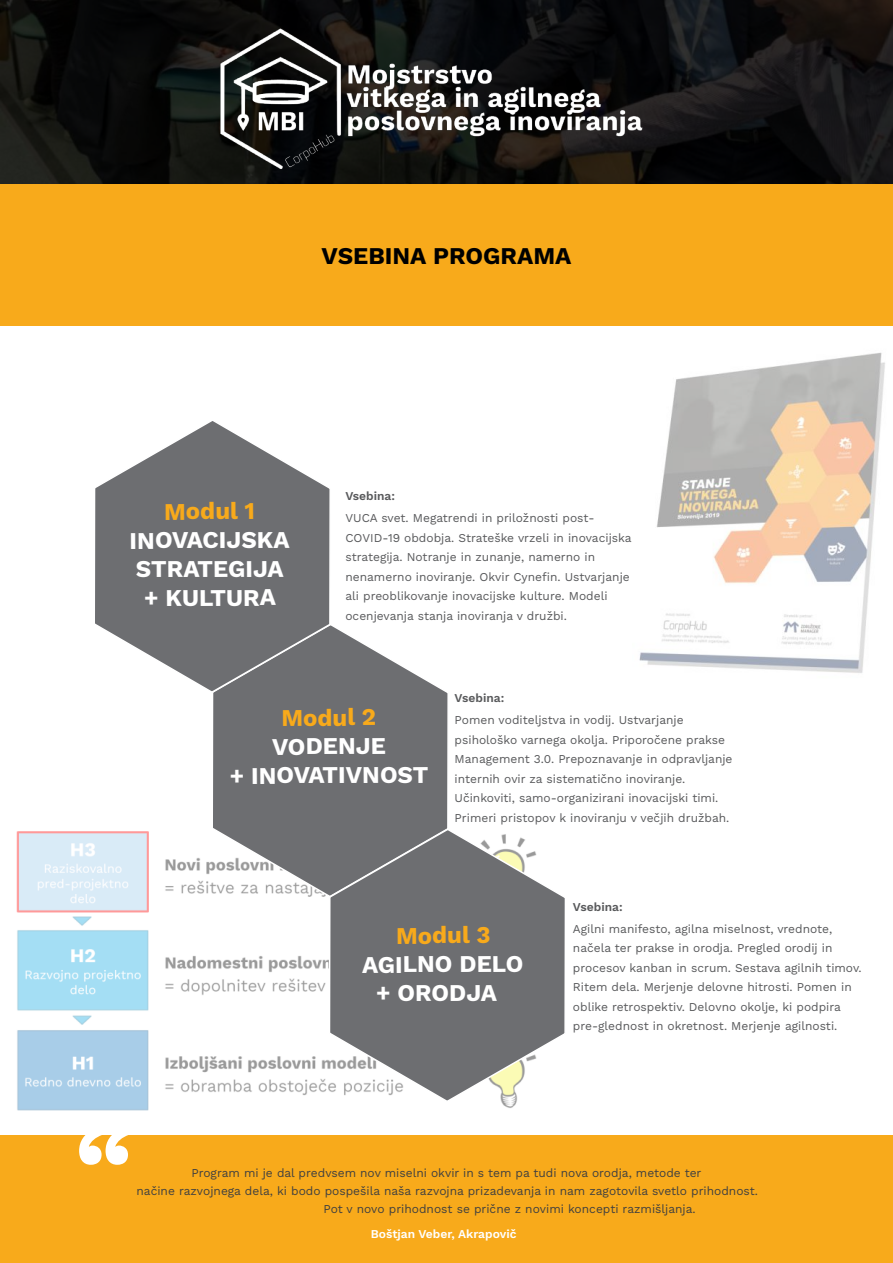
<style>
.page{position:relative;width:893px;height:1263px;background:#fff}
.page>*{position:absolute;margin:0;border:0;box-sizing:border-box;transform-origin:0 0}
.t1{font:700 108px "Work Sans";color:#fff}
.t2{font:700 24px/28.8px "Work Sans";letter-spacing:-.005em;color:#fff;text-align:center}
.t3{font:700 24px "Work Sans";letter-spacing:-.005em;color:#f8aa1b}
.t4{font:700 24px "Work Sans";color:#000}
.t5{font:12px/19.5px "Work Sans";color:#58595b}
.t6{font:12px "Work Sans";color:#404040}
.t7{font:600 12px "Work Sans";color:#58595b}
.t8{font:600 12px "Work Sans";color:#fff}
</style>
<div class="page">
<img style="left:16px;top:831px;width:500px;height:279px">
<div style="left:0;top:0;width:893px;height:193px;background:#000;opacity:.8"></div>
<div style="left:0;top:184px;width:893px;height:142px;background:#f8aa1b"></div>
<svg style="left:211px;top:626px;width:237px;height:272px;fill:#6d6e71"></svg>
<svg style="left:95px;top:421px;width:237px;height:273px;fill:#6d6e71"></svg>
<svg style="left:328px;top:827px;width:237px;height:276px;fill:#6d6e71"></svg>
<div style="left:0;top:1135px;width:893px;height:128px;background:#f8aa1b"></div>
<img style="left:639px;top:352px;width:246px;height:321px">
<img style="left:206px;top:17px;width:456px;height:159px">
<h2 class="t4" style="left:321px;top:242px;width:252px">VSEBINA PROGRAMA</h2>
<h2 class="t3" style="left:164px;top:498px;width:93px">Modul 1</h2>
<h2 class="t2" style="left:130px;top:526px;width:162px">INOVACIJSKA<br>STRATEGIJA + KULTURA</h2>
<p class="t7" style="left:345px;top:491px;width:51px">Vsebina:</p>
<p class="t5" style="left:345px;top:508px;width:288px">VUCA svet. Megatrendi in priložnosti post-COVID-19 obdobja. Strateške vrzeli in inovacijska strategija. Notranje in zunanje, namerno in nenamerno inoviranje. Okvir Cynefin. Ustvarjanje ali preoblikovanje inovacijske kulture. Modeli ocenjevanja stanja inoviranja v družbi.</p>
<h2 class="t3" style="left:281px;top:704px;width:96px">Modul 2</h2>
<h2 class="t2" style="left:230px;top:732px;width:200px">VODENJE<br>+ INOVATIVNOST</h2>
<p class="t7" style="left:455px;top:693px;width:51px">Vsebina:</p>
<p class="t5" style="left:455px;top:710px;width:279px">Pomen voditeljstva in vodij. Ustvarjanje psihološko varnega okolja. Priporočene prakse Management 3.0. Prepoznavanje in odpravljanje internih ovir za sistematično inoviranje.<br>Učinkoviti, samo-organizirani inovacijski timi.<br>Primeri pristopov k inoviranju v večjih družbah.</p>
<h2 class="t3" style="left:396px;top:922px;width:96px">Modul 3</h2>
<h2 class="t2" style="left:362px;top:950px;width:163px">AGILNO DELO + ORODJA</h2>
<p class="t7" style="left:573px;top:902px;width:51px">Vsebina:</p>
<p class="t5" style="left:573px;top:919px;width:290px">Agilni manifesto, agilna miselnost, vrednote, načela ter prakse in orodja. Pregled orodij in procesov kanban in scrum. Sestava agilnih timov.<br>Ritem dela. Merjenje delovne hitrosti. Pomen in oblike retrospektiv. Delovno okolje, ki podpira pre-glednost in okretnost. Merjenje agilnosti.</p>
<h1 class="t1" style="left:75px;top:1108px;width:60px">“</h1>
<p class="t6" style="left:191px;top:1166px;width:512px">Program mi je dal predvsem nov miselni okvir in s tem pa tudi nova orodja, metode ter</p>
<p class="t6" style="left:136px;top:1184px;width:623px">načine razvojnega dela, ki bodo pospešila naša razvojna prizadevanja in nam zagotovila svetlo prihodnost.</p>
<p class="t6" style="left:324px;top:1202px;width:374px">Pot v novo prihodnost se prične z novimi koncepti razmišljanja.</p>
<p class="t8" style="left:371px;top:1229px;width:147px">Boštjan Veber, Akrapovič</p>
</div>
